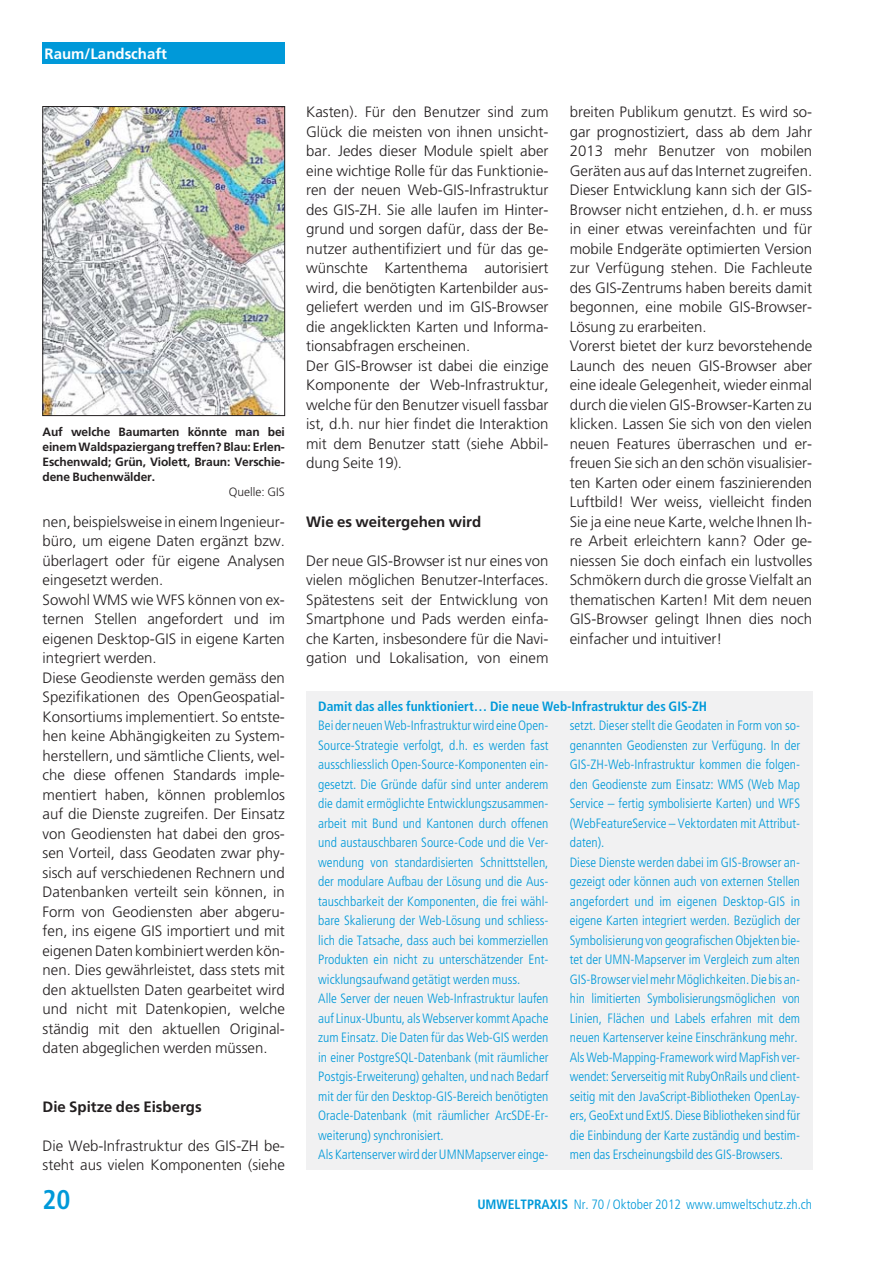
<style>
.page{position:relative;width:893px;height:1263px;background:#fff}
.page>*{position:absolute;margin:0;border:0;box-sizing:border-box;transform-origin:0 0}
.t1{font:700 condensed 27px "Frutiger LT Std";color:#0099d9}
.t2{font:300 15px/19.5px "Frutiger LT Std";color:#231f20}
.t3{font:700 15px "Frutiger LT Std";color:#231f20}
.t4{font:700 15px "Frutiger LT Std";color:#fff}
.t5{font:300 condensed 13.5px/19.5px "Frutiger LT Std";color:#0099d9}
.t6{font:700 condensed 13.5px "Frutiger LT Std";color:#0099d9}
.t7{font:700 12px/15px "Frutiger LT Std";letter-spacing:-.01em;color:#231f20;text-align:justify}
.t8{font:300 12px "Frutiger LT Std";color:#231f20}
.s1{font-weight:700}
</style>
<div class="page">
<div style="left:43px;top:43px;width:242px;height:21px;background:#0099d9"></div>
<div style="left:306px;top:692px;width:506px;height:478px;background:#f1f1f2"></div>
<img style="left:45px;top:108px;width:238px;height:306px">
<div style="left:43px;top:106px;width:242px;height:310px;border:1px solid #231f20"></div>
<p class="t4" style="left:45px;top:44px;width:124px">Raum/Landschaft</p>
<p class="t7" style="left:43px;top:424px;width:244px">Auf welche Baumarten könnte man bei einem Waldspaziergang treffen? Blau: Erlen-Eschenwald; Grün, Violett, Braun: Verschie&shy;dene Buchenwälder.</p>
<p class="t8" style="left:229px;top:484px;width:57px">Quelle: GIS</p>
<p class="t2" style="left:43px;top:513px;width:244px">nen, beispielsweise in einem Ingenieur&shy;büro, um eigene Daten ergänzt bzw. überlagert oder für eigene Analysen eingesetzt werden.<br>Sowohl WMS wie WFS können von ex&shy;ternen Stellen angefordert und im eigenen Desktop-GIS in eigene Karten integriert werden.<br>Diese Geodienste werden gemäss den Spezifikationen des OpenGeospatial-Konsortiums implementiert. So entste&shy;hen keine Abhängigkeiten zu System&shy;herstellern, und sämtliche Clients, wel&shy;che diese offenen Standards imple&shy;mentiert haben, können problemlos auf die Dienste zugreifen. Der Einsatz von Geodiensten hat dabei den gros&shy;sen Vorteil, dass Geodaten zwar phy&shy;sisch auf verschiedenen Rechnern und Datenbanken verteilt sein können, in Form von Geodiensten aber abgeru&shy;fen, ins eigene GIS importiert und mit eigenen Daten kombiniert werden kön&shy;nen. Dies gewährleistet, dass stets mit den aktuellsten Daten gearbeitet wird und nicht mit Datenkopien, welche ständig mit den aktuellen Original - daten abgeglichen werden müssen.</p>
<p class="t3" style="left:43px;top:1097px;width:161px">Die Spitze des Eisbergs</p>
<p class="t2" style="left:43px;top:1137px;width:244px">Die Web-Infrastruktur des GIS-ZH be&shy;steht aus vielen Komponenten (siehe</p>
<p class="t2" style="left:306px;top:103px;width:244px">Kasten). Für den Benutzer sind zum Glück die meisten von ihnen unsicht&shy;bar. Jedes dieser Module spielt aber eine wichtige Rolle für das Funktionie&shy;ren der neuen Web-GIS-Infrastruktur des GIS-ZH. Sie alle laufen im Hinter&shy;grund und sorgen dafür, dass der Be&shy;nutzer authentifiziert und für das ge&shy;wünschte Kartenthema autorisiert wird, die benötigten Kartenbilder aus&shy;geliefert werden und im GIS-Browser die angeklickten Karten und Informa - tionsabfragen erscheinen.<br>Der GIS-Browser ist dabei die einzige Komponente der Web-Infrastruktur, welche für den Benutzer visuell fassbar ist, d.h. nur hier findet die Interaktion mit dem Benutzer statt (siehe Abbil&shy;dung Seite 19).</p>
<p class="t3" style="left:306px;top:512px;width:177px">Wie es weitergehen wird</p>
<p class="t2" style="left:306px;top:552px;width:244px;text-align:justify">Der neue GIS-Browser ist nur eines von vielen möglichen Benutzer-Interfaces.<br>Spätestens seit der Entwicklung von Smartphone und Pads werden einfa&shy;che Karten, insbesondere für die Navi&shy;gation und Lokalisation, von einem</p>
<p class="t2" style="left:570px;top:103px;width:244px">breiten Publikum genutzt. Es wird so&shy;gar prognostiziert, dass ab dem Jahr 2013 mehr Benutzer von mobilen Geräten aus auf das Internet zugreifen.<br>Dieser Entwicklung kann sich der GIS-Browser nicht entziehen, d.h. er muss in einer etwas vereinfachten und für mobile Endgeräte optimierten Version zur Verfügung stehen. Die Fachleute des GIS-Zentrums haben bereits damit begonnen, eine mobile GIS-Browser-Lösung zu erarbeiten.<br>Vorerst bietet der kurz bevorstehende Launch des neuen GIS-Browser aber eine ideale Gelegenheit, wieder einmal durch die vielen GIS-Browser-Karten zu klicken. Lassen Sie sich von den vielen neuen Features überraschen und er&shy;freuen Sie sich an den schön visualisier&shy;ten Karten oder einem faszinierenden Luftbild! Wer weiss, vielleicht finden Sie ja eine neue Karte, welche Ihnen Ih&shy;re Arbeit erleichtern kann? Oder ge&shy;niessen Sie doch einfach ein lustvolles Schmökern durch die grosse Vielfalt an thematischen Karten! Mit dem neuen GIS-Browser gelingt Ihnen dies noch einfacher und intuitiver!</p>
<p class="t6" style="left:318px;top:698px;width:390px">Damit das alles funktioniert… Die neue Web-Infrastruktur des GIS-ZH</p>
<p class="t5" style="left:318px;top:716px;width:232px">Bei der neuen Web-Infrastruktur wird eine Open-Source-Strategie verfolgt, d.h. es werden fast ausschliesslich Open-Source-Komponenten ein&shy;gesetzt. Die Gründe dafür sind unter anderem die damit ermöglichte Entwicklungszusammen&shy;arbeit mit Bund und Kantonen durch offenen und austauschbaren Source-Code und die Ver&shy;wendung von standardisierten Schnittstellen, der modulare Aufbau der Lösung und die Aus&shy;tauschbarkeit der Komponenten, die frei wähl&shy;bare Skalierung der Web-Lösung und schliess&shy;lich die Tatsache, dass auch bei kommerziellen Produkten ein nicht zu unterschätzender Ent&shy;wicklungsaufwand getätigt werden muss.<br>Alle Server der neuen Web-Infrastruktur laufen auf Linux-Ubuntu, als Webserver kommt Apache zum Einsatz. Die Daten für das Web-GIS werden in einer PostgreSQL-Datenbank (mit räumlicher Postgis-Erweiterung) gehalten, und nach Bedarf mit der für den Desktop-GIS-Bereich benötigten Oracle-Datenbank (mit räumlicher ArcSDE-Er&shy;weiterung) synchronisiert.<br>Als Kartenserver wird der UMNMapserver einge-</p>
<p class="t5" style="left:570px;top:715px;width:232px">setzt. Dieser stellt die Geodaten in Form von so&shy;genannten Geodiensten zur Verfügung. In der GIS-ZH-Web-Infrastruktur kommen die folgen&shy;den Geodienste zum Einsatz: WMS (Web Map Service – fertig symbolisierte Karten) und WFS (WebFeatureService – Vektordaten mit Attribut&shy;daten).<br>Diese Dienste werden dabei im GIS-Browser an&shy;gezeigt oder können auch von externen Stellen angefordert und im eigenen Desktop-GIS in eigene Karten integriert werden. Bezüglich der Symbolisierung von geografischen Objekten bie&shy;tet der UMN-Mapserver im Vergleich zum alten GIS-Browser viel mehr Möglichkeiten. Die bis an&shy;hin limitierten Symbolisierungsmöglichen von Linien, Flächen und Labels erfahren mit dem neuen Kartenserver keine Einschränkung mehr.<br>Als Web-Mapping-Framework wird MapFish ver&shy;wendet: Serverseitig mit RubyOnRails und client&shy;seitig mit den JavaScript-Bibliotheken OpenLay&shy;ers, GeoExt und ExtJS. Diese Bibliotheken sind für die Einbindung der Karte zuständig und bestim&shy;men das Erscheinungsbild des GIS-Browsers.</p>
<h1 class="t1" style="left:43px;top:1183px;width:30px">20</h1>
<p class="t5" style="left:477px;top:1194px;width:336px"><span class="s1">UMWELTPRAXIS</span> Nr. 70 / Oktober 2012 www.umweltschutz.zh.ch</p>
</div>
